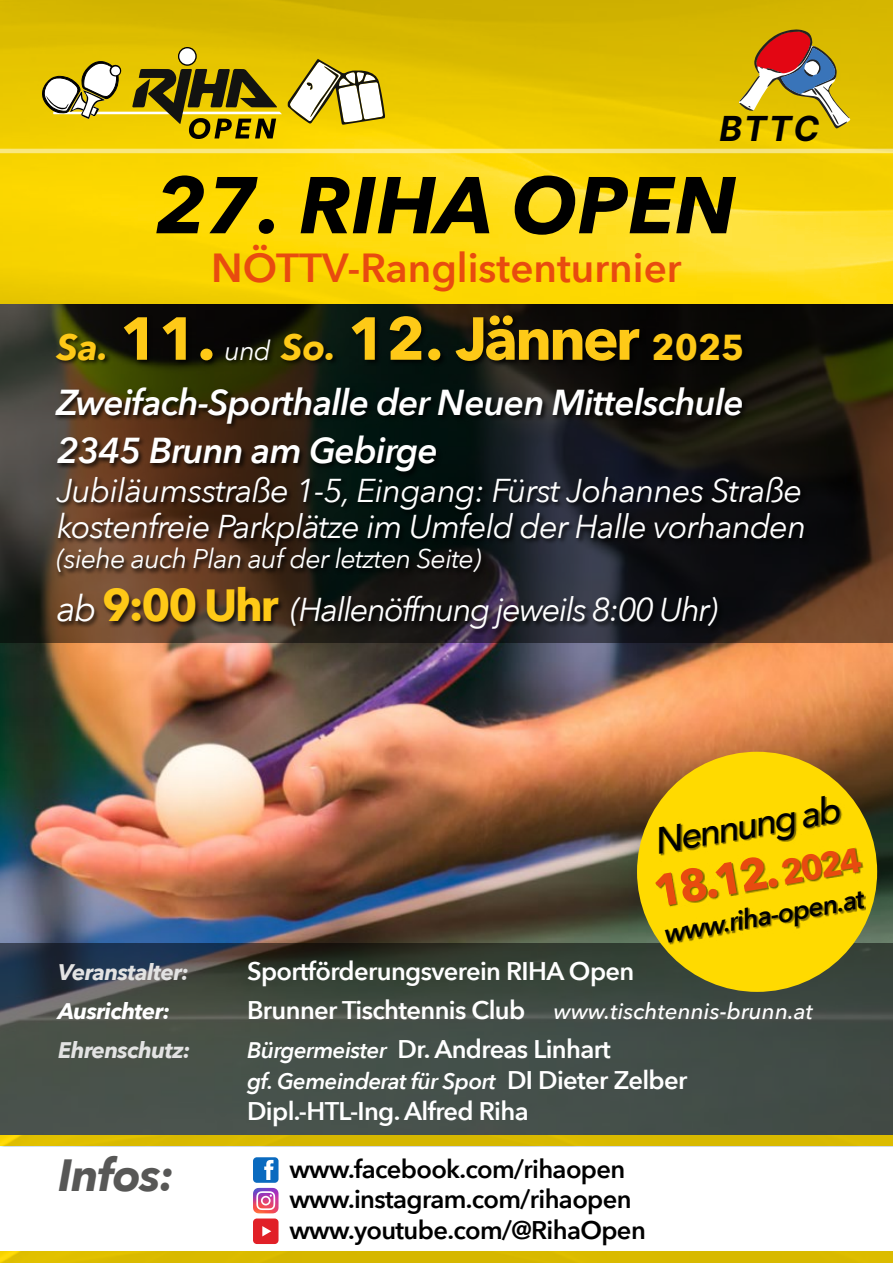
<style>
.page{position:relative;width:893px;height:1263px;background:#fff}
.page>*{position:absolute;margin:0;border:0;box-sizing:border-box;transform-origin:0 0}
.t1{font:italic 700 79.5px "Avenir Next";color:#000}
.t2{font:700 60px "Avenir Next";letter-spacing:-.05em;color:#fec917}
.t3{font:italic 700 45px "Avenir Next";letter-spacing:-.025em;color:#575756}
.t4{font:700 44.7px "Avenir Next";color:#e84b0f}
.t5{font:600 40.5px "Avenir Next";color:#e84b0f}
.t6{font:italic 500 37.05px "Avenir Next";color:#000}
.t7{font:italic 600 36px/47.5px "Avenir Next";letter-spacing:-.025em;color:#fff}
.t8{font:italic 700 36px "Avenir Next";color:#fec917}
.t9{font:34.5px "Inter";color:#000}
.t10{font:italic 33px/36px "Avenir Next";letter-spacing:-.03em;color:#fff}
.t11{font:italic 33px "Avenir Next";letter-spacing:-.05em;color:#fff}
.t12{font:italic 27px "Avenir Next";letter-spacing:-.03em;color:#fff}
.t13{font:italic 600 26.85px "Avenir Next";color:#000}
.t14{font:600 25.5px "Avenir Next";letter-spacing:-.025em;color:#fff}
.t15{font:600 25.5px/30.6px "Avenir Next";letter-spacing:-.025em;color:#000}
.t16{font:italic 500 22.5px "Avenir Next";color:#fff}
.t17{font:italic 600 22.5px "Avenir Next";letter-spacing:-.025em;color:#fff}
.t18{font:italic 700 22.5px "Avenir Next";letter-spacing:-.025em;color:#e3e3e3}
.t19{font:italic 700 22.5px "Avenir Next";letter-spacing:-.025em;color:#fff}
.s1{font-style:normal;font-size:60px}
.s2{font-weight:400;font-style:italic;font-size:27px;color:#fff}
.s3{font-style:italic;font-size:36px}
.s4{font-style:italic;font-size:37.5px}
.s5{font-size:36px}
.s6{font-weight:700;font-style:normal;font-size:45px;color:#fec917}
.s7{font-size:34.5px}
.s8{font-weight:600;font-style:normal;font-size:25.5px}
.s9{font-style:italic;font-size:22.5px}
.s10{font-style:normal;font-size:25.5px}
</style>
<div class="page">
<img style="left:0;top:0;width:893px;height:943px">
<svg style="left:178px;top:47px;width:19px;height:19px"></svg>
<div style="left:179px;top:48px;width:16px;height:16px;background:#fff;border-radius:50%"></div>
<svg style="left:42px;top:59px;width:343px;height:80px"></svg>
<hr style="left:0;top:149px;width:893px;height:4px;background:#fae87f">
<svg style="left:253px;top:1157px;width:26px;height:26px"></svg>
<img style="left:253px;top:1188px;width:26px;height:25px">
<svg style="left:256px;top:1191px;width:19px;height:19px"></svg>
<svg style="left:253px;top:1218px;width:26px;height:26px"></svg>
<svg style="left:0;top:304px;width:893px;height:339px"></svg>
<svg style="left:0;top:943px;width:893px;height:192px;fill:#434e48"></svg>
<div style="left:54px;top:316px;width:756px;height:319px;background:#000;opacity:.75"></div>
<div style="left:637px;top:752px;width:240px;height:240px;background:#ffda00;border-radius:50%"></div>
<div style="left:655px;top:797px;width:211px;height:147px;background:#000;opacity:.5"></div>
<div style="left:0;top:1251px;width:893px;height:12px;background:#d9b900"></div>
<img style="left:0;top:1252px;width:122px;height:11px">
<div style="left:0;top:1135px;width:893px;height:11px;background:#d9b900"></div>
<svg style="left:739px;top:29px;width:111px;height:99px"></svg>
<p class="t9" style="left:719px;top:104px;width:102px">BTTC</p>
<h1 class="t1" style="left:155px;top:137px;width:584px">27. RIHA OPEN</h1>
<p class="t5" style="left:211px;top:233px;width:472px">NÖTTV-Ranglistenturnier</p>
<p class="t8" style="left:57px;top:316px;width:160px">Sa. <span class="s1">11.</span></p>
<h2 class="t2" style="left:224px;top:287px;width:522px"><span class="s2">und</span> <span class="s3">So</span><span class="s4">.</span> 12. Jänner <span class="s5">2025</span></h2>
<p class="t7" style="left:57px;top:378px;width:689px">Zweifach-Sporthalle der Neuen Mittelschule<br>2345 Brunn am Gebirge</p>
<p class="t10" style="left:57px;top:471px;width:751px">Jubiläumsstraße 1-5, Eingang: Fürst Johannes Straße kostenfreie Parkplätze im Umfeld der Halle vorhanden</p>
<p class="t12" style="left:57px;top:536px;width:426px">(siehe auch Plan auf der letzten Seite)</p>
<p class="t11" style="left:57px;top:581px;width:663px"><span class="s5">ab</span> <span class="s6">9:00 Uhr</span> (Hallenöffnung jeweils 8:00 Uhr)</p>
<p class="t6" style="left:651px;top:810px;width:190px;rotate:-10deg">Nennung ab</p>
<h3 class="t4" style="left:647px;top:854px;width:212px;rotate:-10deg">18.12. <span class="s7">2024</span></h3>
<p class="t13" style="left:661px;top:911px;width:204px;rotate:-10deg">www.riha-open.at</p>
<p class="t18" style="left:58px;top:953px;width:132px">Veranstalter:</p>
<p class="t14" style="left:247px;top:949px;width:389px">Sportförderungsverein RIHA Open</p>
<p class="t19" style="left:58px;top:992px;width:114px">Ausrichter:</p>
<p class="t16" style="left:247px;top:992px;width:567px"><span class="s8">Brunner Tischtennis Club</span> www.tischtennis-brunn.at</p>
<p class="t18" style="left:58px;top:1031px;width:134px">Ehrenschutz:</p>
<p class="t14" style="left:247px;top:1028px;width:365px"><span class="s9">Bürgermeister</span> Dr. Andreas Linhart</p>
<p class="t17" style="left:247px;top:1062px;width:442px">gf. Gemeinderat für Sport <span class="s10">DI Dieter Zelber</span></p>
<p class="t14" style="left:247px;top:1089px;width:283px">Dipl.-HTL-Ing. Alfred Riha</p>
<h3 class="t3" style="left:58px;top:1136px;width:118px">Infos:</h3>
<p class="t15" style="left:289px;top:1153px;width:358px">www.facebook.com/rihaopen www.instagram.com/rihaopen www.youtube.com/@RihaOpen</p>
</div>
